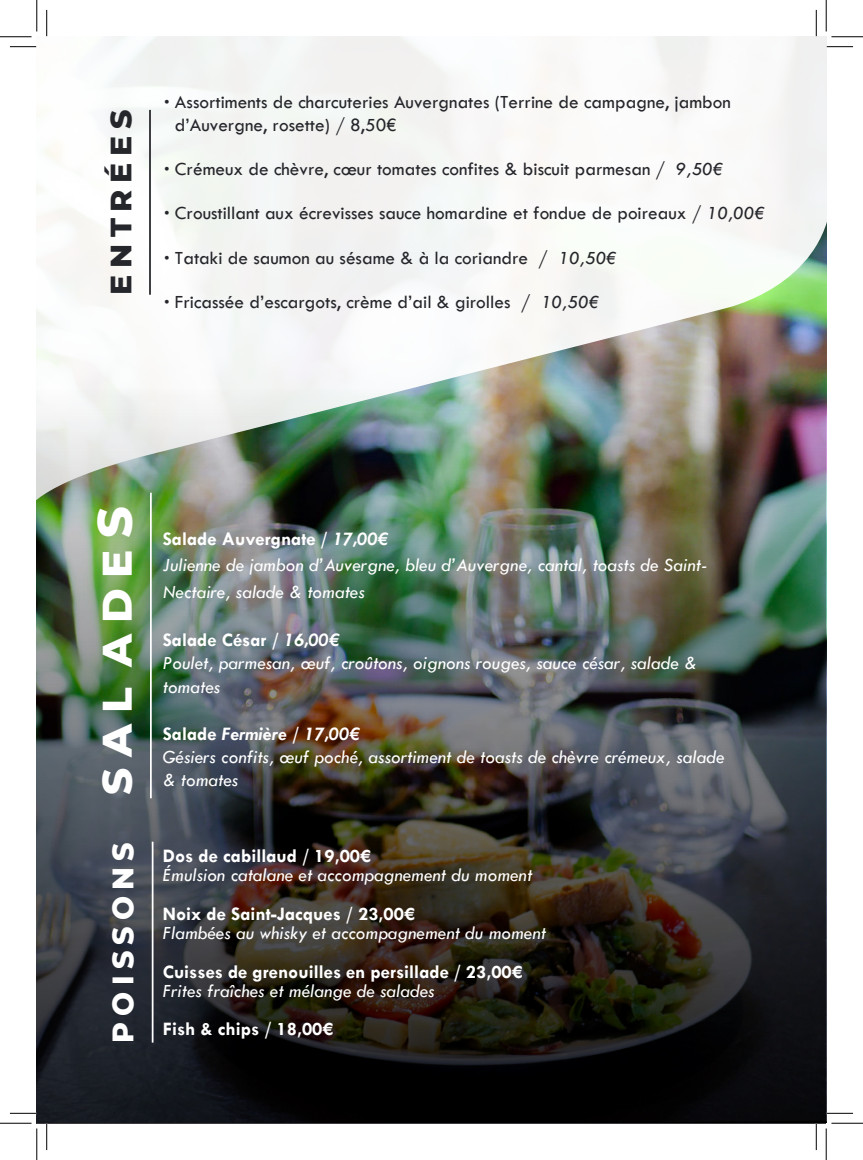
<style>
.page{position:relative;width:863px;height:1160px;background:#fff}
.page>*{position:absolute;margin:0;border:0;box-sizing:border-box;transform-origin:0 0}
.t1{font:800 30.28px "Montserrat";letter-spacing:.22em;color:#fff;scale:.94 1}
.t2{font:800 29.93px "Montserrat";letter-spacing:.22em;color:#25262b}
.t3{font:italic 19.25px/26.9px "Tw Cen";color:#fff}
.t4{font:19.25px/23.1px "Tw Cen";color:#25262b}
.t5{font:700 19.25px "Tw Cen";color:#fff}
.s1{font-family:"Montserrat";font-weight:600;font-size:17.5px}
.s2{font-style:italic}
.s3{font-size:42px}
.s4{font-size:49px}
.s5{font-weight:700;font-style:normal}
.s6{font-weight:700}
</style>
<div class="page">
<svg style="left:37px;top:37px;width:789px;height:496px;fill:#f7f7f6"></svg>
<hr style="left:149px;top:110px;width:2px;height:185px;background:#25262b">
<img style="left:37px;top:390px;width:788px;height:733px">
<hr style="left:152px;top:842px;width:1px;height:201px;background:#fff">
<hr style="left:150px;top:493px;width:2px;height:305px;background:#fff">
<svg style="left:10px;top:46px;width:26px;height:1px"></svg>
<svg style="left:826px;top:46px;width:26px;height:1px"></svg>
<svg style="left:10px;top:1113px;width:26px;height:1px"></svg>
<svg style="left:826px;top:1113px;width:26px;height:1px"></svg>
<svg style="left:46px;top:10px;width:1px;height:26px"></svg>
<svg style="left:46px;top:1124px;width:1px;height:26px"></svg>
<svg style="left:815px;top:10px;width:1px;height:26px"></svg>
<svg style="left:815px;top:1124px;width:1px;height:26px"></svg>
<hr style="left:0;top:36px;width:32px;height:1px;background:#000">
<hr style="left:831px;top:36px;width:31px;height:1px;background:#000">
<hr style="left:0;top:1123px;width:32px;height:1px;background:#000">
<hr style="left:831px;top:1123px;width:31px;height:1px;background:#000">
<hr style="left:36px;top:0;width:1px;height:31px;background:#000">
<hr style="left:36px;top:1128px;width:1px;height:32px;background:#000">
<hr style="left:825px;top:0;width:1px;height:31px;background:#000">
<hr style="left:825px;top:1128px;width:1px;height:32px;background:#000">
<h2 class="t2" style="left:104px;top:295px;width:186px;rotate:-90deg">ENTRÉES</h2>
<p class="t4" style="left:175px;top:90px;width:557px;text-indent:-11px"><span class="s1">•</span> Assortiments de charcuteries Auvergnates (Terrine de campagne, jambon d’Auvergne, rosette) / 8,50€</p>
<p class="t4" style="left:164px;top:158px;width:561px"><span class="s1">•</span> Crémeux de chèvre, cœur tomates confites &amp; biscuit parmesan <span class="s2">/ 9,50€</span></p>
<p class="t4" style="left:164px;top:202px;width:602px"><span class="s1">•</span> Croustillant aux écrevisses sauce homardine et fondue de poireaux <span class="s2">/ 10,00€</span></p>
<p class="t4" style="left:164px;top:246px;width:454px"><span class="s1">•</span> Tataki de saumon au sésame &amp; à la coriandre <span class="s2">/ 10,50€</span></p>
<p class="t4" style="left:164px;top:290px;width:437px"><span class="s1">•</span> Fricassée d’escargots, crème d’ail &amp; girolles <span class="s2">/ 10,50€</span></p>
<h1 class="t1" style="left:105px;top:1043px;width:572px;rotate:-90deg">POISSONS <span class="s3">SAL ADE</span><span class="s4">S</span></h1>
<p class="t3" style="left:163px;top:525px;width:546px"><span class="s5">Salade Auvergnate</span> <span class="s6">/ 17,00€<br></span>Julienne de jambon d’Auvergne, bleu d’Auvergne, cantal, toasts de Saint-<br>Nectaire, salade &amp; tomates</p>
<p class="t3" style="left:163px;top:628px;width:535px;line-height:23.3px"><span class="s5">Salade César</span> <span class="s6">/ 16,00€<br></span>Poulet, parmesan, œuf, croûtons, oignons rouges, sauce césar, salade &amp; tomates</p>
<p class="t3" style="left:163px;top:722px;width:563px;line-height:23.1px"><span class="s5">Salade</span> <span class="s6">Fermière / 17,00€<br></span>Gésiers confits, œuf poché, assortiment de toasts de chèvre crémeux, salade &amp; tomates</p>
<p class="t5" style="left:163px;top:844px;width:209px">Dos de cabillaud / 19,00€</p>
<p class="t3" style="left:163px;top:862px;width:371px">Émulsion catalane et accompagnement du moment</p>
<p class="t5" style="left:163px;top:902px;width:253px">Noix de Saint-Jacques / 23,00€</p>
<p class="t3" style="left:163px;top:919px;width:384px">Flambées au whisky et accompagnement du moment</p>
<p class="t5" style="left:163px;top:960px;width:361px">Cuisses de grenouilles en persillade / 23,00€</p>
<p class="t3" style="left:163px;top:977px;width:273px">Frites fraîches et mélange de salades</p>
<p class="t5" style="left:163px;top:1018px;width:172px">Fish &amp; chips / 18,00€</p>
</div>
